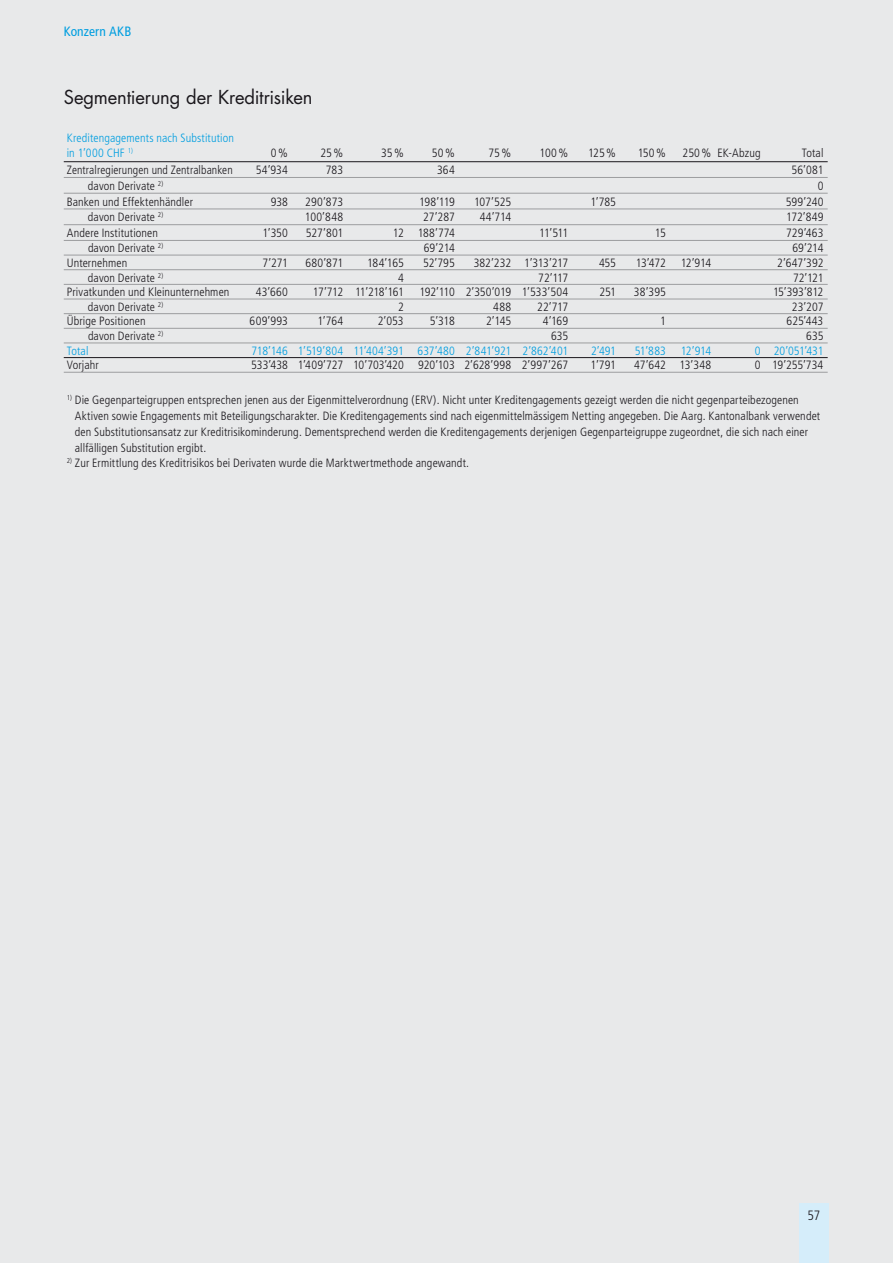
<style>
.page{position:relative;width:893px;height:1263px;background:#e8e9ea}
.page>*{position:absolute;margin:0;border:0;box-sizing:border-box;transform-origin:0 0}
.t1{font:18.75px "Futura";letter-spacing:-.01em;color:#1a171c}
.t2{font:condensed 13.5px "Frutiger";letter-spacing:.01em;color:#009ee0}
.t3{font:300 condensed 13.5px "Frutiger";color:#1a171c}
.t4{font:300 condensed 12px/15.8px "Frutiger";letter-spacing:.01em;color:#1a171c}
.t5{font:300 condensed 12px/15.8px "Frutiger";letter-spacing:.01em;color:#009ee0}
.t6{font:300 condensed 12px "Frutiger";letter-spacing:-.015em;color:#1a171c}
.t7{font:300 condensed 12px "Frutiger";letter-spacing:-.02em;color:#1a171c}
.t8{font:300 condensed 12px "Frutiger";letter-spacing:-.035em;color:#1a171c}
.t9{font:300 condensed 12px "Frutiger";letter-spacing:-.025em;color:#1a171c}
.t10{font:300 condensed 12px "Frutiger";letter-spacing:-.025em;color:#009ee0}
</style>
<div class="page">
<div style="left:799px;top:1203px;width:30px;height:60px;background:#d5edfa"></div>
<hr style="left:64px;top:193px;width:764px;height:1px;background:#9c9d9f">
<hr style="left:64px;top:209px;width:764px;height:1px;background:#9c9d9f">
<hr style="left:64px;top:224px;width:764px;height:1px;background:#9c9d9f">
<hr style="left:64px;top:240px;width:764px;height:1px;background:#9c9d9f">
<hr style="left:64px;top:255px;width:764px;height:1px;background:#9c9d9f">
<hr style="left:64px;top:284px;width:764px;height:1px;background:#9c9d9f">
<hr style="left:64px;top:299px;width:764px;height:1px;background:#9c9d9f">
<hr style="left:64px;top:313px;width:764px;height:1px;background:#9c9d9f">
<hr style="left:64px;top:328px;width:764px;height:1px;background:#9c9d9f">
<hr style="left:64px;top:343px;width:764px;height:1px;background:#9c9d9f">
<hr style="left:64px;top:372px;width:764px;height:1px;background:#9c9d9f">
<hr style="left:64px;top:177px;width:764px;height:1px;background:#9c9d9f">
<hr style="left:64px;top:161px;width:764px;height:1px;background:#1a171c">
<hr style="left:64px;top:269px;width:764px;height:1px;background:#9c9d9f">
<hr style="left:64px;top:357px;width:764px;height:1px;background:#1a171c">
<p class="t2" style="left:64px;top:26px;width:69px">Konzern AKB</p>
<h1 class="t1" style="left:64px;top:88px;width:250px">Segmentierung der Kreditrisiken</h1>
<p class="t5" style="left:67px;top:131px;width:169px">Kreditengagements nach Substitution in 1’000 CHF <sup>1)</sup></p>
<p class="t4" style="left:271px;top:146px;width:19px">0 %</p>
<p class="t4" style="left:320px;top:146px;width:24px">25 %</p>
<p class="t4" style="left:381px;top:146px;width:24px">35 %</p>
<p class="t4" style="left:432px;top:146px;width:25px">50 %</p>
<p class="t4" style="left:488px;top:146px;width:24px">75 %</p>
<p class="t4" style="left:540px;top:146px;width:30px">100 %</p>
<p class="t4" style="left:588px;top:146px;width:29px">125 %</p>
<p class="t4" style="left:638px;top:146px;width:30px">150 %</p>
<p class="t4" style="left:683px;top:146px;width:79px">250 % EK-Abzug</p>
<p class="t4" style="left:802px;top:146px;width:23px">Total</p>
<p class="t4" style="left:67px;top:163px;width:167px">Zentralregierungen und Zentralbanken</p>
<p class="t4" style="left:256px;top:163px;width:34px">54’934</p>
<p class="t4" style="left:326px;top:163px;width:19px">783</p>
<p class="t4" style="left:437px;top:163px;width:19px">364</p>
<p class="t4" style="left:791px;top:163px;width:33px">56’081</p>
<p class="t4" style="left:88px;top:179px;width:77px">davon Derivate <sup>2)</sup></p>
<p class="t4" style="left:818px;top:179px;width:7px">0</p>
<p class="t4" style="left:67px;top:194px;width:128px">Banken und Effektenhändler</p>
<p class="t4" style="left:271px;top:194px;width:19px">938</p>
<p class="t4" style="left:305px;top:194px;width:39px">290’873</p>
<p class="t4" style="left:419px;top:194px;width:37px">198’119</p>
<p class="t4" style="left:474px;top:194px;width:38px">107’525</p>
<p class="t4" style="left:590px;top:194px;width:27px">1’785</p>
<p class="t4" style="left:786px;top:194px;width:39px">599’240</p>
<p class="t4" style="left:88px;top:210px;width:77px">davon Derivate <sup>2)</sup></p>
<p class="t4" style="left:305px;top:210px;width:40px">100’848</p>
<p class="t4" style="left:423px;top:210px;width:33px">27’287</p>
<p class="t4" style="left:480px;top:210px;width:33px">44’714</p>
<p class="t4" style="left:786px;top:210px;width:39px">172’849</p>
<p class="t4" style="left:67px;top:226px;width:93px">Andere Institutionen</p>
<p class="t4" style="left:262px;top:226px;width:27px">1’350</p>
<p class="t4" style="left:306px;top:226px;width:39px">527’801</p>
<p class="t4" style="left:393px;top:226px;width:63px">12 188’774</p>
<p class="t4" style="left:539px;top:226px;width:30px">11’511</p>
<p class="t4" style="left:655px;top:226px;width:12px">15</p>
<p class="t4" style="left:786px;top:226px;width:39px">729’463</p>
<p class="t4" style="left:88px;top:241px;width:77px">davon Derivate <sup>2)</sup></p>
<p class="t4" style="left:424px;top:241px;width:32px">69’214</p>
<p class="t4" style="left:792px;top:241px;width:32px">69’214</p>
<p class="t4" style="left:67px;top:256px;width:62px">Unternehmen</p>
<p class="t4" style="left:262px;top:256px;width:27px">7’271</p>
<p class="t4" style="left:305px;top:256px;width:39px">680’871</p>
<p class="t4" style="left:367px;top:256px;width:38px">184’165</p>
<p class="t4" style="left:423px;top:256px;width:33px">52’795</p>
<p class="t7" style="left:474px;top:258px;width:96px">382’232 1’313’217</p>
<p class="t4" style="left:599px;top:256px;width:18px">455</p>
<p class="t9" style="left:636px;top:258px;width:77px">13’472 12’914</p>
<p class="t4" style="left:777px;top:256px;width:48px">2’647’392</p>
<p class="t4" style="left:88px;top:270px;width:77px">davon Derivate <sup>2)</sup></p>
<p class="t4" style="left:398px;top:270px;width:7px">4</p>
<p class="t4" style="left:538px;top:270px;width:31px">72’117</p>
<p class="t4" style="left:793px;top:270px;width:32px">72’121</p>
<p class="t4" style="left:67px;top:285px;width:164px">Privatkunden und Kleinunternehmen</p>
<p class="t4" style="left:256px;top:285px;width:34px">43’660</p>
<p class="t8" style="left:313px;top:287px;width:92px">17’712 11’218’161</p>
<p class="t6" style="left:419px;top:287px;width:150px">192’110 2’350’019 1’533’504</p>
<p class="t4" style="left:599px;top:285px;width:18px">251</p>
<p class="t4" style="left:634px;top:285px;width:33px">38’395</p>
<p class="t4" style="left:773px;top:285px;width:52px">15’393’812</p>
<p class="t4" style="left:88px;top:300px;width:77px">davon Derivate <sup>2)</sup></p>
<p class="t4" style="left:398px;top:300px;width:7px">2</p>
<p class="t4" style="left:493px;top:300px;width:19px">488</p>
<p class="t4" style="left:537px;top:300px;width:32px">22’717</p>
<p class="t4" style="left:792px;top:300px;width:33px">23’207</p>
<p class="t4" style="left:67px;top:314px;width:80px">Übrige Positionen</p>
<p class="t4" style="left:250px;top:314px;width:40px">609’993</p>
<p class="t4" style="left:317px;top:314px;width:27px">1’764</p>
<p class="t4" style="left:378px;top:314px;width:27px">2’053</p>
<p class="t4" style="left:430px;top:314px;width:27px">5’318</p>
<p class="t4" style="left:486px;top:314px;width:27px">2’145</p>
<p class="t4" style="left:543px;top:314px;width:27px">4’169</p>
<p class="t4" style="left:660px;top:314px;width:7px">1</p>
<p class="t4" style="left:786px;top:314px;width:38px">625’443</p>
<p class="t4" style="left:88px;top:329px;width:77px">davon Derivate <sup>2)</sup></p>
<p class="t4" style="left:551px;top:329px;width:19px">635</p>
<p class="t4" style="left:806px;top:329px;width:19px">635</p>
<p class="t5" style="left:67px;top:344px;width:23px">Total</p>
<p class="t5" style="left:251px;top:344px;width:318px">718’146 1’519’804 11’404’391 637’480 2’841’921 2’862’401</p>
<p class="t5" style="left:591px;top:344px;width:26px">2’491</p>
<p class="t10" style="left:635px;top:346px;width:78px">51’883 12’914</p>
<p class="t5" style="left:755px;top:344px;width:70px">0 20’051’431</p>
<p class="t4" style="left:67px;top:358px;width:34px">Vorjahr</p>
<p class="t4" style="left:251px;top:358px;width:318px">533’438 1’409’727 10’703’420 920’103 2’628’998 2’997’267</p>
<p class="t4" style="left:591px;top:358px;width:27px">1’791</p>
<p class="t4" style="left:634px;top:358px;width:79px">47’642 13’348</p>
<p class="t4" style="left:755px;top:358px;width:70px">0 19’255’734</p>
<p class="t4" style="left:75px;top:393px;width:747px;text-indent:-8px"><sup>1)</sup> Die Gegenparteigruppen entsprechen jenen aus der Eigenmittelverordnung (ERV). Nicht unter Kreditengagements gezeigt werden die nicht gegenparteibezogenen Aktiven sowie Engagements mit Beteiligungscharakter. Die Kreditengagements sind nach eigenmittelmässigem Netting angegeben. Die Aarg. Kantonalbank verwendet den Substitutionsansatz zur Kreditrisikominderung. Dementsprechend werden die Kreditengagements derjenigen Gegenparteigruppe zugeordnet, die sich nach einer allfälligen Substitution ergibt.</p>
<p class="t4" style="left:67px;top:456px;width:404px"><sup>2)</sup> Zur Ermittlung des Kreditrisikos bei Derivaten wurde die Marktwertmethode angewandt.</p>
<p class="t3" style="left:808px;top:1209px;width:14px">57</p>
</div>
